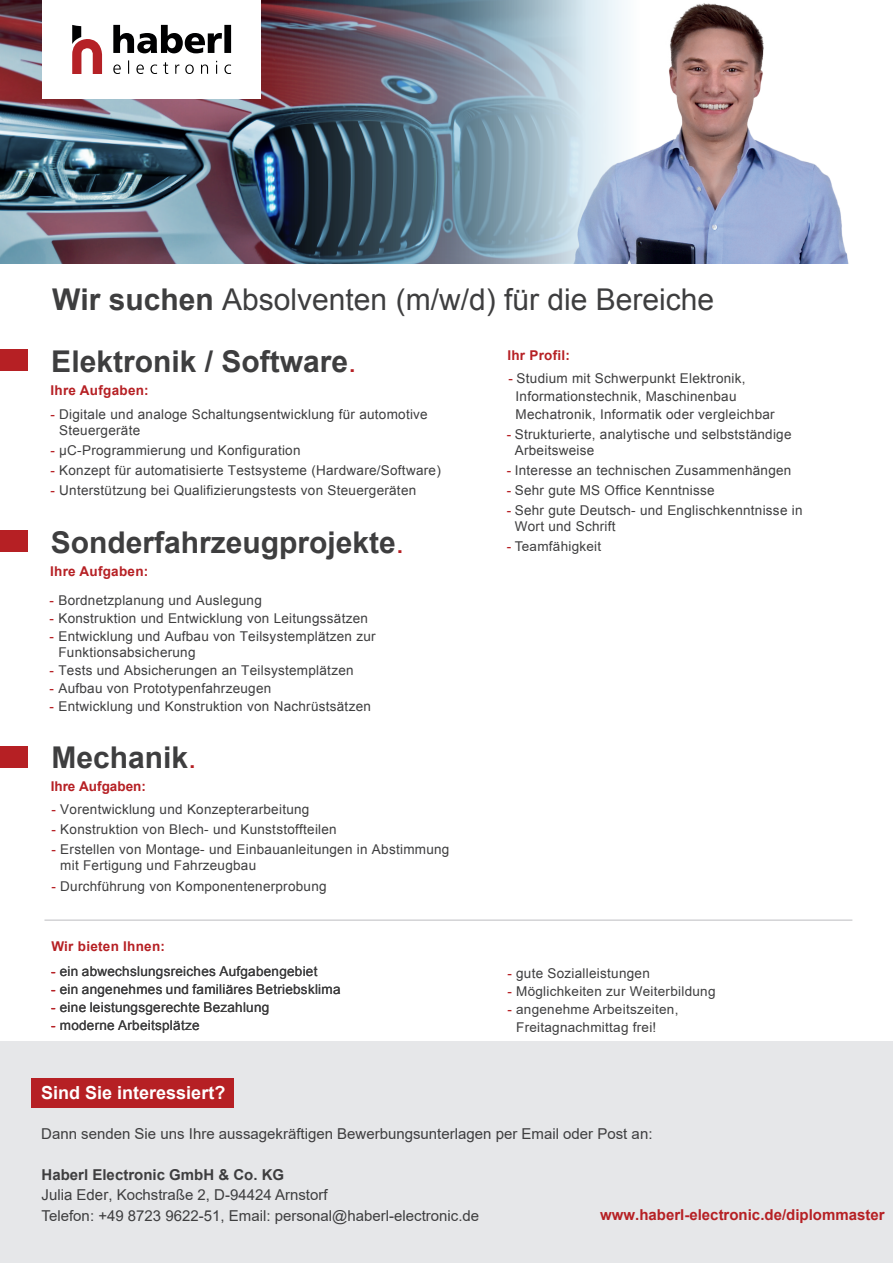
<style>
.page{position:relative;width:893px;height:1263px;background:#fff}
.page>*{position:absolute;margin:0;border:0;box-sizing:border-box;transform-origin:0 0}
.t1{font:700 30px "Arial";color:#3e3e3f}
.t2{font:30px "Arial";color:#3e3e3f}
.t3{font:700 18px "Arial";color:#fff}
.t4{font:15px/20.2px "Arial";color:#3e3e3f}
.t5{font:700 15px "Arial";color:#b62024}
.t6{font:700 15px "Arial";color:#3e3e3f}
.t7{font:13.5px/16.2px "Arial";letter-spacing:.02em;color:#3e3e3f}
.t8{font:700 13.5px "Arial";letter-spacing:.02em;color:#b62024}
.t9{font:700 13.5px "Arial";color:#b62024}
.s1{font-weight:700}
.s2{font-weight:400;color:#b62024}
.s3{color:#b62024}
</style>
<div class="page">
<div style="left:0;top:1042px;width:893px;height:221px;background:#e6e7e9"></div>
<div style="left:31px;top:1078px;width:203px;height:29px;background:#b62024"></div>
<hr style="left:44px;top:920px;width:808px;height:1px;background:#bcbdc0">
<div style="left:0;top:350px;width:28px;height:21px;background:#b62024"></div>
<div style="left:0;top:531px;width:28px;height:21px;background:#b62024"></div>
<img style="left:798px;top:159px;width:51px;height:105px">
<img style="left:0;top:0;width:798px;height:264px">
<div style="left:43px;top:0;width:218px;height:99px;background:#fff"></div>
<svg style="left:72px;top:25px;width:30px;height:49px"></svg>
<svg style="left:113px;top:60px;width:118px;height:14px"></svg>
<svg style="left:113px;top:25px;width:118px;height:28px"></svg>
<div style="left:0;top:747px;width:27px;height:21px;background:#b62024"></div>
<h1 class="t2" style="left:52px;top:280px;width:663px"><span class="s1">Wir suchen</span> Absolventen (m/w/d) für die Bereiche</h1>
<h1 class="t1" style="left:51px;top:341px;width:307px">Elektronik / Software<span class="s2">.</span></h1>
<p class="t8" style="left:51px;top:381px;width:100px">Ihre Aufgaben:</p>
<p class="t7" style="left:59px;top:406px;width:370px;text-indent:-9px"><span class="s3">-</span> Digitale und analoge Schaltungsentwicklung für automotive<br>Steuergeräte</p>
<p class="t7" style="left:50px;top:442px;width:252px"><span class="s3">-</span> μC-Programmierung und Konfiguration</p>
<p class="t7" style="left:50px;top:463px;width:392px"><span class="s3">-</span> Konzept für automatisierte Testsysteme (Hardware/Software)</p>
<p class="t7" style="left:50px;top:483px;width:367px"><span class="s3">-</span> Unterstützung bei Qualifizierungstests von Steuergeräten</p>
<h1 class="t1" style="left:51px;top:522px;width:355px">Sonderfahrzeugprojekte<span class="s2">.</span></h1>
<p class="t8" style="left:50px;top:562px;width:100px">Ihre Aufgaben:</p>
<p class="t7" style="left:50px;top:592px;width:214px"><span class="s3">-</span> Bordnetzplanung und Auslegung</p>
<p class="t7" style="left:50px;top:610px;width:320px"><span class="s3">-</span> Konstruktion und Entwicklung von Leitungssätzen</p>
<p class="t7" style="left:58px;top:628px;width:319px;text-indent:-9px"><span class="s3">-</span> Entwicklung und Aufbau von Teilsystemplätzen zur<br>Funktionsabsicherung</p>
<p class="t7" style="left:50px;top:662px;width:306px"><span class="s3">-</span> Tests und Absicherungen an Teilsystemplätzen</p>
<p class="t7" style="left:50px;top:680px;width:223px"><span class="s3">-</span> Aufbau von Prototypenfahrzeugen</p>
<p class="t7" style="left:50px;top:698px;width:323px"><span class="s3">-</span> Entwicklung und Konstruktion von Nachrüstsätzen</p>
<h1 class="t1" style="left:51px;top:738px;width:147px">Mechanik<span class="s2">.</span></h1>
<p class="t9" style="left:51px;top:777px;width:97px">Ihre Aufgaben:</p>
<p class="t7" style="left:52px;top:801px;width:259px"><span class="s3">-</span> Vorentwicklung und Konzepterarbeitung</p>
<p class="t7" style="left:52px;top:821px;width:287px"><span class="s3">-</span> Konstruktion von Blech- und Kunststoffteilen</p>
<p class="t7" style="left:60px;top:841px;width:391px;text-indent:-9px"><span class="s3">-</span> Erstellen von Montage- und Einbauanleitungen in Abstimmung mit Fertigung und Fahrzeugbau</p>
<p class="t7" style="left:52px;top:878px;width:277px"><span class="s3">-</span> Durchführung von Komponentenerprobung</p>
<p class="t8" style="left:51px;top:937px;width:115px">Wir bieten Ihnen:</p>
<p class="t7" style="left:51px;top:964px;width:268px"><span class="s3">-</span> ein abwechslungsreiches Aufgabengebiet</p>
<p class="t7" style="left:51px;top:982px;width:291px"><span class="s3">-</span> ein angenehmes und familiäres Betriebsklima</p>
<p class="t7" style="left:51px;top:1000px;width:220px"><span class="s3">-</span> eine leistungsgerechte Bezahlung</p>
<p class="t7" style="left:51px;top:1018px;width:150px"><span class="s3">-</span> moderne Arbeitsplätze</p>
<p class="t8" style="left:507px;top:346px;width:64px">Ihr Profil:</p>
<p class="t7" style="left:509px;top:370px;width:239px"><span class="s3">-</span> Studium mit Schwerpunkt Elektronik,</p>
<p class="t7" style="left:516px;top:387px;width:261px;line-height:18px">Informationstechnik, Maschinenbau<br>Mechatronik, Informatik oder vergleichbar</p>
<p class="t7" style="left:515px;top:426px;width:278px;text-indent:-8px"><span class="s3">-</span> Strukturierte, analytische und selbstständige<br>Arbeitsweise</p>
<p class="t7" style="left:507px;top:462px;width:286px"><span class="s3">-</span> Interesse an technischen Zusammenhängen</p>
<p class="t7" style="left:507px;top:482px;width:209px"><span class="s3">-</span> Sehr gute MS Office Kenntnisse</p>
<p class="t7" style="left:515px;top:502px;width:289px;text-indent:-8px"><span class="s3">-</span> Sehr gute Deutsch- und Englischkenntnisse in<br>Wort und Schrift</p>
<p class="t7" style="left:507px;top:538px;width:96px"><span class="s3">-</span> Teamfähigkeit</p>
<p class="t7" style="left:507px;top:965px;width:144px"><span class="s3">-</span> gute Sozialleistungen</p>
<p class="t7" style="left:507px;top:983px;width:210px"><span class="s3">-</span> Möglichkeiten zur Weiterbildung</p>
<p class="t7" style="left:516px;top:1000px;width:164px;line-height:18px;text-indent:-9px"><span class="s3">-</span> angenehme Arbeitszeiten,<br>Freitagnachmittag frei!</p>
<h2 class="t3" style="left:41px;top:1080px;width:186px">Sind Sie interessiert?</h2>
<p class="t4" style="left:41px;top:1124px;width:613px">Dann senden Sie uns Ihre aussagekräftigen Bewerbungsunterlagen per Email oder Post an:</p>
<p class="t6" style="left:42px;top:1164px;width:244px">Haberl Electronic GmbH &amp; Co. KG</p>
<p class="t4" style="left:42px;top:1185px;width:439px">Julia Eder, Kochstraße 2, D-94424 Arnstorf<br>Telefon: +49 8723 9622-51, Email: personal@haberl-electronic.de</p>
<p class="t5" style="left:600px;top:1204px;width:286px">www.haberl-electronic.de/diplommaster</p>
</div>
